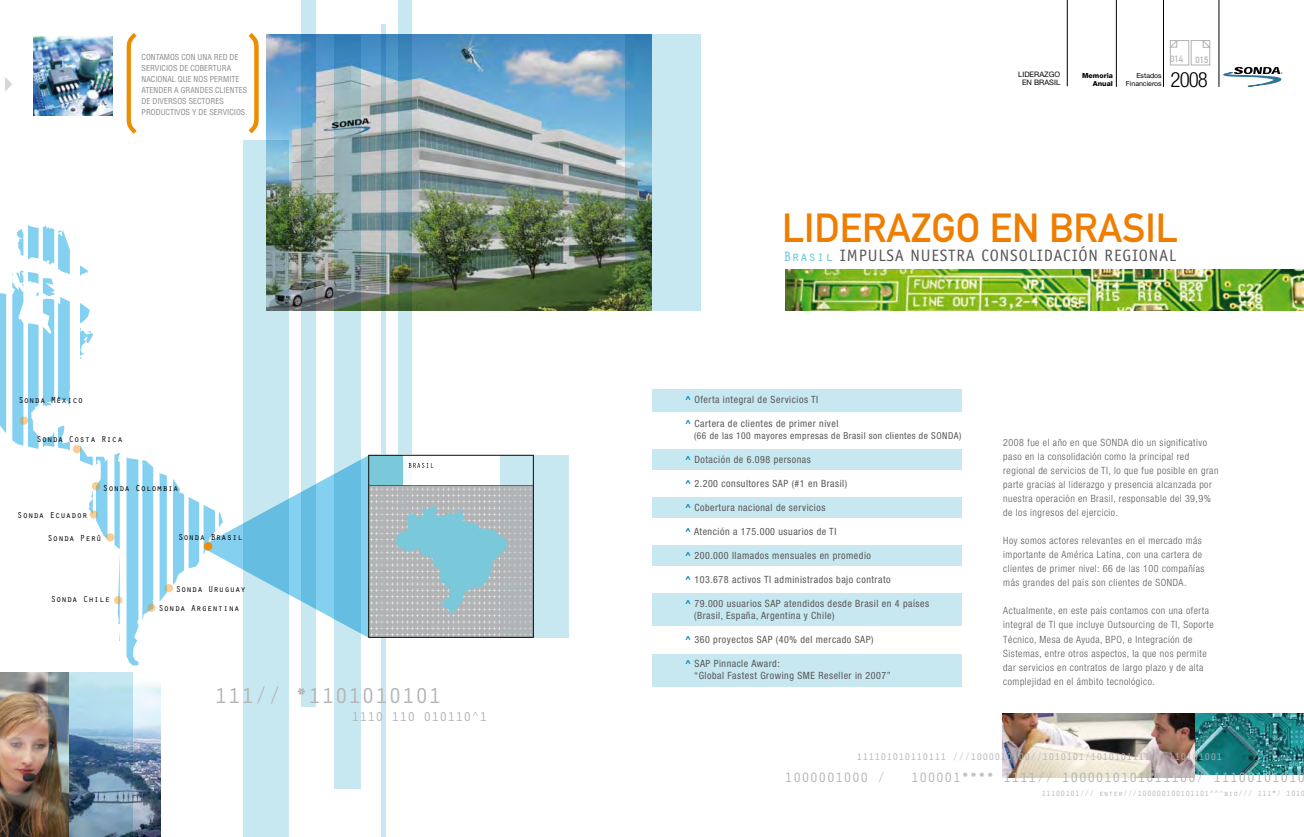
<style>
.page{position:relative;width:1304px;height:837px;background:#fff}
.page>*{position:absolute;margin:0;border:0;box-sizing:border-box;transform-origin:0 0}
.t1{font:40px "DIN Mittelschrift";color:#ee7d00}
.t2{font:22.3px "Orator";color:#b1b3b4}
.t3{font:300 condensed 21px "Helvetica Neue";color:#000}
.t4{font:16.5px "Officina Sans";letter-spacing:.05em;color:#58585a}
.t5{font:14px "Orator";color:#b1b3b4}
.t6{font:13.3px "Orator";color:#b1b3b4}
.t7{font:300 condensed 10px/14px "Helvetica Neue";letter-spacing:.05em;color:#58585a}
.t8{font:condensed 10px/12px "Helvetica Neue";letter-spacing:.05em;color:#58585a}
.t9{font:10px "Orator";color:#b1b3b4}
.t10{font:condensed 9.5px "Helvetica Neue";letter-spacing:.05em;color:#58585a}
.t11{font:9px/18.2px "Orator";color:#000}
.t12{font:9px "DIN Mittelschrift";color:#b1b3b4}
.t13{font:condensed 8px/11px "Helvetica";color:#898a8c}
.t14{font:8px "Orator";color:#b1b3b4}
.t15{font:7.5px/8px "Helvetica Neue LT Std";color:#000;text-align:center}
.t16{font:7px/8px "Helvetica Neue LT Std";color:#000;text-align:right}
.t17{font:800 7px/8px "Helvetica Neue LT Std";color:#000;text-align:right}
.s1{font-family:"Orator";font-size:14px;color:#62c4dd}
.s2{font-weight:700;color:#008eca}
</style>
<div class="page">
<div style="left:1170px;top:40px;width:19px;height:25px;border:1px solid #b1b3b4"></div>
<div style="left:1191px;top:40px;width:19px;height:25px;border:1px solid #b1b3b4"></div>
<svg style="left:1203px;top:40px;width:7px;height:7px"></svg>
<svg style="left:1170px;top:40px;width:7px;height:7px"></svg>
<hr style="left:1163px;top:0;width:1px;height:87px;background:#000">
<hr style="left:1219px;top:0;width:1px;height:87px;background:#000">
<hr style="left:1116px;top:0;width:1px;height:87px;background:#000">
<hr style="left:1067px;top:0;width:1px;height:86px;background:#000">
<svg style="left:1218px;top:67px;width:65px;height:19px"></svg>
<img style="left:0;top:672px;width:49px;height:164px">
<img style="left:133px;top:684px;width:28px;height:152px">
<img style="left:49px;top:672px;width:84px;height:164px">
<img style="left:1194px;top:713px;width:110px;height:61px">
<img style="left:1002px;top:713px;width:192px;height:64px">
<img style="left:267px;top:34px;width:358px;height:276px">
<svg style="left:244px;top:140px;width:45px;height:696px;background:#b9dadf"></svg>
<svg style="left:302px;top:0;width:14px;height:706px;background:#91b5bf"></svg>
<svg style="left:398px;top:0;width:13px;height:454px;background:#8cb0b7"></svg>
<svg style="left:334px;top:35px;width:27px;height:753px;background:#a2c2cb"></svg>
<svg style="left:625px;top:34px;width:76px;height:276px;background:#9ec5cd"></svg>
<svg style="left:127px;top:33px;width:10px;height:101px"></svg>
<svg style="left:249px;top:33px;width:10px;height:100px"></svg>
<svg style="left:381px;top:24px;width:5px;height:812px;background:#a0c3cc"></svg>
<img style="left:786px;top:270px;width:518px;height:41px">
<img style="left:34px;top:37px;width:78px;height:78px">
<svg style="left:5px;top:77px;width:7px;height:14px"></svg>
<svg style="left:0;top:225px;width:206px;height:440px"></svg>
<svg style="left:114px;top:596px;width:8px;height:8px"></svg>
<svg style="left:20px;top:416px;width:8px;height:8px"></svg>
<svg style="left:92px;top:482px;width:8px;height:8px"></svg>
<svg style="left:90px;top:510px;width:8px;height:8px"></svg>
<svg style="left:106px;top:533px;width:8px;height:8px"></svg>
<svg style="left:165px;top:583px;width:8px;height:9px"></svg>
<svg style="left:147px;top:603px;width:8px;height:8px"></svg>
<div style="left:500px;top:454px;width:69px;height:183px;background:#c7e8f0"></div>
<svg style="left:206px;top:454px;width:328px;height:183px"></svg>
<div style="left:73px;top:445px;width:8px;height:8px;background:#f9ce94;border-radius:50%"></div>
<div style="left:652px;top:388px;width:310px;height:23px;background:#c7e8f0"></div>
<div style="left:652px;top:593px;width:310px;height:33px;background:#c7e8f0"></div>
<div style="left:652px;top:653px;width:310px;height:33px;background:#c7e8f0"></div>
<div style="left:652px;top:497px;width:310px;height:21px;background:#c7e8f0"></div>
<div style="left:652px;top:449px;width:310px;height:20px;background:#c7e8f0"></div>
<div style="left:652px;top:545px;width:310px;height:21px;background:#c7e8f0"></div>
<p class="t13" style="left:142px;top:51px;width:107px">CONTAMOS CON UNA RED DE<br>SERVICIOS DE COBERTURA<br>NACIONAL QUE NOS PERMITE<br>ATENDER A GRANDES CLIENTES<br>DE DIVERSOS SECTORES<br>PRODUCTIVOS Y DE SERVICIOS.</p>
<p class="t11" style="left:18px;top:391px;width:66px">Sonda México</p>
<p class="t11" style="left:36px;top:429px;width:88px">Sonda Costa Rica</p>
<p class="t11" style="left:103px;top:478px;width:77px">Sonda Colombia</p>
<p class="t11" style="left:17px;top:505px;width:72px">Sonda Ecuador</p>
<p class="t11" style="left:48px;top:528px;width:55px">Sonda Perú</p>
<p class="t11" style="left:51px;top:589px;width:61px">Sonda Chile</p>
<p class="t11" style="left:178px;top:527px;width:66px">Sonda Brasil</p>
<p class="t11" style="left:158px;top:579px;width:89px;text-indent:17px">Sonda Uruguay<br>Sonda Argentina</p>
<p class="t2" style="left:214px;top:679px;width:229px">111// *1101010101</p>
<p class="t6" style="left:351px;top:707px;width:138px">1110 110 010110^1</p>
<p class="t15" style="left:1018px;top:70px;width:43px">LIDERAZGO<br>EN BRASIL</p>
<p class="t17" style="left:1082px;top:71px;width:32px">Memoria<br>Anual</p>
<p class="t16" style="left:1126px;top:71px;width:37px">Estados<br>Financieros</p>
<p class="t12" style="left:1170px;top:54px;width:14px">014</p>
<p class="t12" style="left:1195px;top:54px;width:14px">015</p>
<p class="t3" style="left:1171px;top:67px;width:39px">2008</p>
<p class="t1" style="left:782px;top:204px;width:397px">LIDERAZGO EN BRASIL</p>
<p class="t4" style="left:783px;top:246px;width:395px"><span class="s1">Brasil</span> IMPULSA NUESTRA CONSOLIDACIÓN REGIONAL</p>
<p class="t8" style="left:685px;top:393px;width:135px"><span class="s2">^</span> Oferta integral de Servicios TI</p>
<p class="t8" style="left:685px;top:417px;width:155px"><span class="s2">^</span> Cartera de clientes de primer nivel</p>
<p class="t10" style="left:694px;top:430px;width:269px">(66 de las 100 mayores empresas de Brasil son clientes de SONDA)</p>
<p class="t8" style="left:685px;top:453px;width:127px"><span class="s2">^</span> Dotación de 6.098 personas</p>
<p class="t8" style="left:685px;top:477px;width:164px"><span class="s2">^</span> 2.200 consultores SAP (#1 en Brasil)</p>
<p class="t8" style="left:685px;top:501px;width:142px"><span class="s2">^</span> Cobertura nacional de servicios</p>
<p class="t8" style="left:685px;top:525px;width:153px"><span class="s2">^</span> Atención a 175.000 usuarios de TI</p>
<p class="t8" style="left:685px;top:549px;width:187px"><span class="s2">^</span> 200.000 llamados mensuales en promedio</p>
<p class="t8" style="left:685px;top:573px;width:207px"><span class="s2">^</span> 103.678 activos TI administrados bajo contrato</p>
<p class="t8" style="left:694px;top:597px;width:237px;text-indent:-9px"><span class="s2">^</span> 79.000 usuarios SAP atendidos desde Brasil en 4 países (Brasil, España, Argentina y Chile)</p>
<p class="t8" style="left:685px;top:633px;width:190px"><span class="s2">^</span> 360 proyectos SAP (40% del mercado SAP)</p>
<p class="t8" style="left:694px;top:657px;width:198px;text-indent:-9px"><span class="s2">^</span> SAP Pinnacle Award:<br>“Global Fastest Growing SME Reseller in 2007”</p>
<p class="t7" style="left:1003px;top:435px;width:217px">2008 fue el año en que SONDA dio un significativo paso en la consolidación como la principal red regional de servicios de TI, lo que fue posible en gran parte gracias al liderazgo y presencia alcanzada por nuestra operación en Brasil, responsable del 39,9% de los ingresos del ejercicio.</p>
<p class="t7" style="left:1003px;top:533px;width:202px">Hoy somos actores relevantes en el mercado más importante de América Latina, con una cartera de clientes de primer nivel: 66 de las 100 compañías más grandes del país son clientes de SONDA.</p>
<p class="t7" style="left:1003px;top:603px;width:212px">Actualmente, en este país contamos con una oferta integral de TI que incluye Outsourcing de TI, Soporte Técnico, Mesa de Ayuda, BPO, e Integración de Sistemas, entre otros aspectos, la que nos permite dar servicios en contratos de largo plazo y de alta complejidad en el ámbito tecnológico.</p>
<p class="t9" style="left:856px;top:749px;width:368px">111101010110111 ///1000010100//1010101/1010101111 //110101001</p>
<p class="t14" style="left:1041px;top:787px;width:265px">11100101/// enter///100000100101101^^^bio/// 111*/ 1010</p>
<p class="t5" style="left:785px;top:767px;width:102px">1000001000 /</p>
<p class="t5" style="left:911px;top:767px;width:396px">100001**** 1111// 1000010101011100/ 11100101010</p>
</div>
